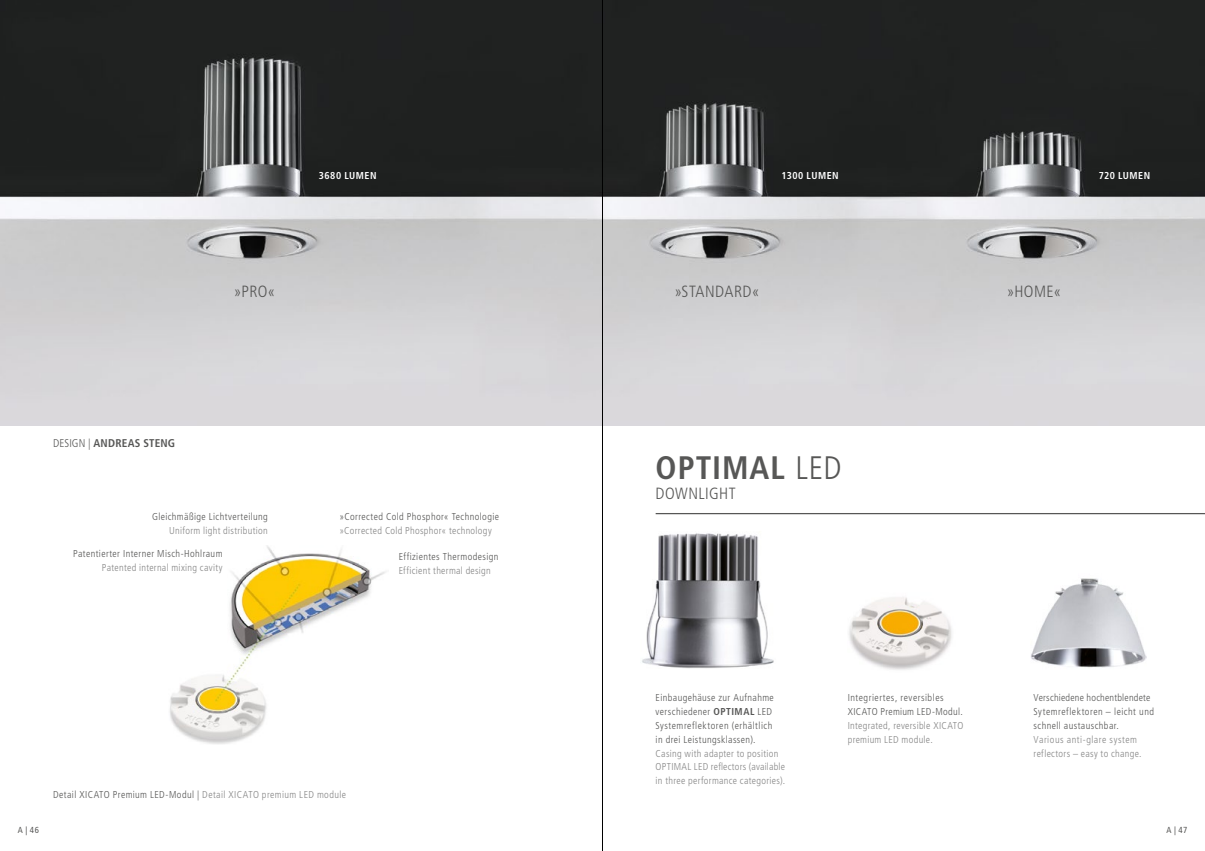
<style>
.page{position:relative;width:1205px;height:851px;background:#fff}
.page>*{position:absolute;margin:0;border:0;box-sizing:border-box;transform-origin:0 0}
.t1{font:700 condensed 32.5px "Frutiger LT Std";letter-spacing:.03em;color:#575756}
.t2{font:300 condensed 16.25px "Frutiger LT Std";letter-spacing:.025em;color:#575756}
.t3{font:700 condensed 11.25px "Frutiger LT Std";letter-spacing:.015em;color:#575756}
.t4{font:300 condensed 10px/13.8px "Frutiger LT Std";letter-spacing:.04em;color:#575756}
.t5{font:300 condensed 10px/13.8px "Frutiger LT Std";letter-spacing:.03em;color:#878787}
.t6{font:700 condensed 10px "Frutiger LT Std";letter-spacing:.045em;color:#fff}
.t7{font:condensed 8.75px "Frutiger LT Std";color:#575756}
.s1{font-weight:300}
.s2{color:#878787}
.s3{font-weight:700}
</style>
<div class="page">
<img style="left:642px;top:513px;width:134px;height:155px">
<hr style="left:656px;top:513px;width:549px;height:1px;background:#575756">
<img style="left:0;top:0;width:1205px;height:425px">
<img style="left:170px;top:545px;width:216px;height:199px">
<img style="left:849px;top:597px;width:103px;height:73px">
<img style="left:1031px;top:578px;width:115px;height:90px">
<hr style="left:602px;top:0;width:1px;height:850px;background:#000">
<p class="t6" style="left:319px;top:170px;width:59px">3680 LUMEN</p>
<p class="t6" style="left:781px;top:170px;width:59px">1300 LUMEN</p>
<p class="t6" style="left:1098px;top:170px;width:53px">720 LUMEN</p>
<p class="t3" style="left:53px;top:436px;width:123px"><span class="s1">DESIGN |</span> ANDREAS STENG</p>
<h2 class="t2" style="left:234px;top:282px;width:43px">»PRO«</h2>
<h2 class="t2" style="left:674px;top:282px;width:87px">»STANDARD«</h2>
<h2 class="t2" style="left:1007px;top:282px;width:56px">»HOME«</h2>
<h1 class="t1" style="left:656px;top:448px;width:187px">OPTIMAL <span class="s1">LED</span></h1>
<h2 class="t2" style="left:656px;top:484px;width:82px">DOWNLIGHT</h2>
<p class="t4" style="left:152px;top:509px;width:117px">Gleichmäßige Lichtverteilung</p>
<p class="t5" style="left:169px;top:523px;width:100px">Uniform light distribution</p>
<p class="t4" style="left:73px;top:547px;width:151px">Patentierter Interner Misch-Hohlraum</p>
<p class="t5" style="left:102px;top:560px;width:122px">Patented internal mixing cavity</p>
<p class="t4" style="left:339px;top:509px;width:161px">»Corrected Cold Phosphor« Technologie</p>
<p class="t5" style="left:339px;top:523px;width:154px">»Corrected Cold Phosphor« technology</p>
<p class="t4" style="left:399px;top:549px;width:101px">Effizientes Thermodesign</p>
<p class="t5" style="left:399px;top:563px;width:94px">Efficient thermal design</p>
<p class="t4" style="left:53px;top:787px;width:294px">Detail XICATO Premium LED-Modul | <span class="s2">Detail XICATO premium LED module</span></p>
<p class="t4" style="left:656px;top:691px;width:120px">Einbaugehäuse zur Aufnahme verschiedener <span class="s3">OPTIMAL</span> LED<br>Systemreflektoren (erhältlich in drei Leistungsklassen).</p>
<p class="t5" style="left:656px;top:746px;width:131px">Casing with adapter to position<br>OPTIMAL LED reflectors (available in three performance categories).</p>
<p class="t4" style="left:848px;top:691px;width:116px">Integriertes, reversibles<br>XICATO Premium LED-Modul.</p>
<p class="t5" style="left:848px;top:718px;width:117px">Integrated, reversible XICATO premium LED module.</p>
<p class="t4" style="left:1033px;top:691px;width:122px">Verschiedene hochentblendete<br>Sytemreflektoren – leicht und schnell austauschbar.</p>
<p class="t5" style="left:1033px;top:732px;width:109px">Various anti-glare system reflectors – easy to change.</p>
<p class="t7" style="left:18px;top:825px;width:23px">A | 46</p>
<p class="t7" style="left:1166px;top:825px;width:22px">A | 47</p>
</div>
